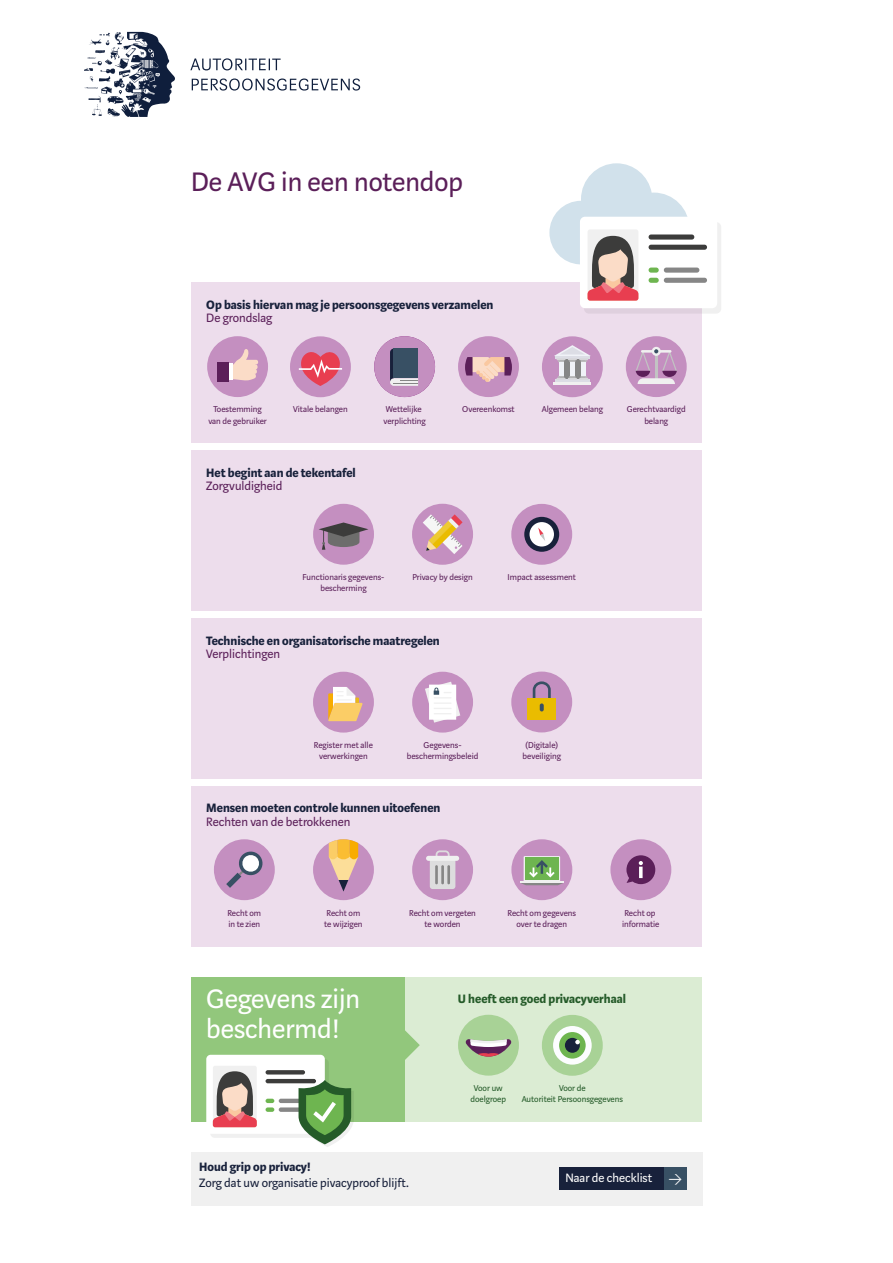
<style>
.page{position:relative;width:893px;height:1263px;background:#fff}
.page>*{position:absolute;margin:0;border:0;box-sizing:border-box;transform-origin:0 0}
.t1{font:29.55px/29.5px "Marat Sans";color:#fff}
.t2{font:29.55px "Marat Sans";color:#5b1f59}
.t3{font:700 13.5px/13.5px "Marat Sans";color:#18213b}
.t4{font:700 13.5px "Marat Sans";color:#255b29}
.t5{font:13.35px/16px "Marat Sans";color:#18213b}
.t6{font:13.35px "Marat Sans";color:#fff}
.t7{font:9.45px/11.2px "Marat Sans";color:#5b1f59;text-align:center}
.t8{font:9.45px/11.2px "Marat Sans";color:#255b29;text-align:center}
.s1{font-weight:400;color:#5b1f59}
.s2{font-weight:700}
.s3{font-family:"DIN";font-size:13.5px}
</style>
<div class="page">
<svg style="left:84px;top:32px;width:276px;height:85px"></svg>
<div style="left:191px;top:976px;width:511px;height:145px;background:#dbecd3"></div>
<div style="left:191px;top:976px;width:214px;height:145px;background:#92c77c"></div>
<div style="left:191px;top:283px;width:511px;height:160px;background:#edddec"></div>
<div style="left:191px;top:450px;width:511px;height:160px;background:#edddec"></div>
<div style="left:191px;top:618px;width:511px;height:160px;background:#edddec"></div>
<div style="left:191px;top:786px;width:511px;height:160px;background:#edddec"></div>
<div style="left:511px;top:671px;width:61px;height:61px;background:#c48fc0;border-radius:50%"></div>
<div style="left:528px;top:698px;width:28px;height:21px;background:#eabc00"></div>
<svg style="left:533px;top:681px;width:18px;height:30px"></svg>
<div style="left:458px;top:336px;width:61px;height:61px;background:#c48fc0;border-radius:50%"></div>
<div style="left:542px;top:336px;width:61px;height:61px;background:#c48fc0;border-radius:50%"></div>
<div style="left:560px;top:357px;width:24px;height:26px;background:#868686"></div>
<hr style="left:555px;top:380px;width:34px;height:2px;background:#dcdde5">
<hr style="left:554px;top:382px;width:37px;height:2px;background:#f0f0f0">
<hr style="left:559px;top:362px;width:4px;height:14px;background:#f0f2f7">
<div style="left:570px;top:362px;width:5px;height:14px;background:#f0f2f7"></div>
<svg style="left:554px;top:345px;width:37px;height:17px"></svg>
<svg style="left:557px;top:376px;width:31px;height:4px"></svg>
<div style="left:581px;top:362px;width:5px;height:14px;background:#f0f2f7"></div>
<svg style="left:465px;top:357px;width:47px;height:25px"></svg>
<div style="left:626px;top:336px;width:61px;height:61px;background:#c48fc0;border-radius:50%"></div>
<div style="left:374px;top:336px;width:61px;height:61px;background:#c48fc0;border-radius:50%"></div>
<svg style="left:390px;top:349px;width:28px;height:37px"></svg>
<div style="left:394px;top:349px;width:24px;height:29px;background:#385064"></div>
<div style="left:207px;top:336px;width:61px;height:61px;background:#c48fc0;border-radius:50%"></div>
<div style="left:313px;top:672px;width:61px;height:60px;background:#c48fc0;border-radius:50%"></div>
<svg style="left:328px;top:687px;width:34px;height:34px"></svg>
<div style="left:412px;top:672px;width:61px;height:60px;background:#c48fc0;border-radius:50%"></div>
<svg style="left:425px;top:682px;width:35px;height:41px"></svg>
<div style="left:214px;top:839px;width:61px;height:61px;background:#c48fc0;border-radius:50%"></div>
<div style="left:313px;top:839px;width:61px;height:61px;background:#c48fc0;border-radius:50%"></div>
<svg style="left:329px;top:839px;width:29px;height:52px"></svg>
<div style="left:412px;top:839px;width:61px;height:61px;background:#c48fc0;border-radius:50%"></div>
<div style="left:511px;top:839px;width:61px;height:61px;background:#c48fc0;border-radius:50%"></div>
<svg style="left:520px;top:856px;width:43px;height:29px"></svg>
<div style="left:610px;top:839px;width:61px;height:61px;background:#c48fc0;border-radius:50%"></div>
<svg style="left:210px;top:1059px;width:119px;height:79px"></svg>
<div style="left:206px;top:1055px;width:119px;height:79px;background:#fff;border-radius:4px"></div>
<div style="left:213px;top:1066px;width:44px;height:61px;background:#f0f0f0;border-radius:2px"></div>
<svg style="left:213px;top:1071px;width:44px;height:56px"></svg>
<svg style="left:266px;top:1070px;width:39px;height:4px"></svg>
<hr style="left:266px;top:1079px;width:50px;height:4px;background:#3c3c3b;border-radius:2px">
<svg style="left:266px;top:1099px;width:8px;height:4px"></svg>
<hr style="left:279px;top:1099px;width:30px;height:4px;background:#868686;border-radius:2px">
<div style="left:266px;top:1107px;width:8px;height:5px;background:#6eb550;border-radius:2px"></div>
<div style="left:279px;top:1107px;width:37px;height:5px;background:#868686;border-radius:2px"></div>
<svg style="left:299px;top:1080px;width:55px;height:67px"></svg>
<svg style="left:405px;top:1030px;width:15px;height:30px"></svg>
<div style="left:191px;top:1152px;width:512px;height:53px;background:#f0f0f0"></div>
<div style="left:560px;top:1167px;width:127px;height:23px;background:#18213b"></div>
<div style="left:664px;top:1167px;width:23px;height:23px;background:#385064"></div>
<div style="left:313px;top:504px;width:61px;height:61px;background:#c48fc0;border-radius:50%"></div>
<svg style="left:319px;top:522px;width:49px;height:28px"></svg>
<div style="left:542px;top:1015px;width:61px;height:61px;background:#a8d296;border-radius:50%"></div>
<div style="left:553px;top:1026px;width:39px;height:39px;background:#fcfdff;border-radius:50%"></div>
<div style="left:559px;top:1032px;width:27px;height:26px;background:#6eb550;border-radius:50%"></div>
<div style="left:565px;top:1038px;width:15px;height:15px;background:#18213b;border-radius:50%"></div>
<svg style="left:575px;top:1040px;width:5px;height:4px"></svg>
<div style="left:511px;top:504px;width:61px;height:61px;background:#c48fc0;border-radius:50%"></div>
<div style="left:524px;top:517px;width:35px;height:35px;background:#18213b;border-radius:50%"></div>
<div style="left:529px;top:522px;width:25px;height:24px;background:#fff;border-radius:50%"></div>
<svg style="left:538px;top:527px;width:7px;height:14px"></svg>
<svg style="left:226px;top:851px;width:37px;height:37px"></svg>
<div style="left:652px;top:347px;width:9px;height:9px;background:#f0f0f0;border-radius:50%"></div>
<svg style="left:636px;top:349px;width:41px;height:35px"></svg>
<div style="left:430px;top:857px;width:25px;height:32px;background:#ddddde;border-radius:3px"></div>
<svg style="left:436px;top:850px;width:14px;height:6px"></svg>
<div style="left:426px;top:856px;width:33px;height:5px;background:#f0f0f0;border-radius:3px"></div>
<hr style="left:435px;top:865px;width:3px;height:19px;background:#868686">
<hr style="left:441px;top:865px;width:3px;height:19px;background:#868686">
<hr style="left:447px;top:865px;width:3px;height:19px;background:#868686">
<svg style="left:626px;top:855px;width:29px;height:29px"></svg>
<svg style="left:233px;top:349px;width:25px;height:32px"></svg>
<div style="left:227px;top:363px;width:6px;height:17px;background:#fff"></div>
<div style="left:217px;top:362px;width:12px;height:20px;background:#5b1f59"></div>
<div style="left:290px;top:336px;width:61px;height:61px;background:#c48fc0;border-radius:50%"></div>
<svg style="left:299px;top:352px;width:43px;height:34px"></svg>
<div style="left:412px;top:504px;width:61px;height:61px;background:#c48fc0;border-radius:50%"></div>
<svg style="left:423px;top:514px;width:40px;height:40px"></svg>
<div style="left:458px;top:1015px;width:61px;height:60px;background:#a8d296;border-radius:50%"></div>
<svg style="left:465px;top:1039px;width:47px;height:17px"></svg>
<svg style="left:584px;top:222px;width:137px;height:92px"></svg>
<div style="left:580px;top:217px;width:137px;height:91px;background:#fff;border-radius:5px"></div>
<svg style="left:549px;top:163px;width:140px;height:138px"></svg>
<div style="left:649px;top:234px;width:45px;height:6px;background:#3c3c3b;border-radius:3px"></div>
<div style="left:649px;top:245px;width:58px;height:5px;background:#3c3c3b;border-radius:3px"></div>
<div style="left:649px;top:268px;width:10px;height:5px;background:#6eb550;border-radius:3px"></div>
<div style="left:664px;top:268px;width:35px;height:5px;background:#868686;border-radius:3px"></div>
<div style="left:649px;top:278px;width:10px;height:5px;background:#6eb550;border-radius:3px"></div>
<div style="left:664px;top:278px;width:43px;height:5px;background:#868686;border-radius:3px"></div>
<p class="t2" style="left:191px;top:166px;width:274px">De AVG in een notendop</p>
<p class="t3" style="left:206px;top:298px;width:289px">Op basis hiervan mag je persoonsgegevens verzamelen<br><span class="s1">De grondslag</span></p>
<p class="t7" style="left:208px;top:404px;width:60px">Toestemming van de gebruiker</p>
<p class="t7" style="left:383px;top:404px;width:44px;text-align:left">Wettelijke verplichting</p>
<p class="t7" style="left:542px;top:404px;width:63px">Algemeen belang</p>
<p class="t7" style="left:627px;top:404px;width:60px">Gerechtvaardigd belang</p>
<p class="t7" style="left:462px;top:404px;width:54px">Overeenkomst</p>
<p class="t7" style="left:293px;top:404px;width:56px">Vitale belangen</p>
<p class="t3" style="left:206px;top:466px;width:151px">Het begint aan de tekentafel<br><span class="s1">Zorgvuldigheid</span></p>
<p class="t7" style="left:302px;top:571px;width:83px">Functionaris gegevens&shy;bescherming</p>
<p class="t7" style="left:412px;top:571px;width:62px">Privacy by design</p>
<p class="t3" style="left:206px;top:634px;width:235px">Technische en organisatorische maatregelen<br><span class="s1">Verplichtingen</span></p>
<p class="t7" style="left:508px;top:571px;width:70px">Impact assessment</p>
<p class="t7" style="left:314px;top:739px;width:61px">Register met alle verwerkingen</p>
<p class="t7" style="left:407px;top:739px;width:73px">Gegevens&shy;beschermingsbeleid</p>
<p class="t3" style="left:206px;top:801px;width:236px">Mensen moeten controle kunnen uitoefenen<br><span class="s1">Rechten van de betrokkenen</span></p>
<p class="t7" style="left:523px;top:739px;width:40px">(Digitale) beveiliging</p>
<p class="t7" style="left:227px;top:907px;width:35px;text-align:left">Recht om in te zien</p>
<p class="t7" style="left:324px;top:907px;width:40px;text-align:left">Recht om te wijzigen</p>
<p class="t7" style="left:409px;top:907px;width:68px">Recht om vergeten te worden</p>
<p class="t7" style="left:508px;top:907px;width:70px">Recht om gegevens over te dragen</p>
<p class="t7" style="left:622px;top:907px;width:39px;text-align:left">Recht op informatie</p>
<p class="t1" style="left:206px;top:985px;width:155px">Gegevens zijn beschermd!</p>
<p class="t4" style="left:458px;top:991px;width:170px">U heeft een goed privacyverhaal</p>
<p class="t8" style="left:470px;top:1082px;width:37px">Voor uw doelgroep</p>
<p class="t8" style="left:522px;top:1082px;width:103px">Voor de<br>Autoriteit Persoonsgegevens</p>
<p class="t5" style="left:199px;top:1158px;width:211px"><span class="s2">Houd grip op privacy!<br></span>Zorg dat uw organisatie pivacyproof blijft.</p>
<p class="t6" style="left:565px;top:1171px;width:118px">Naar de checklist <span class="s3">&gt;</span></p>
</div>
